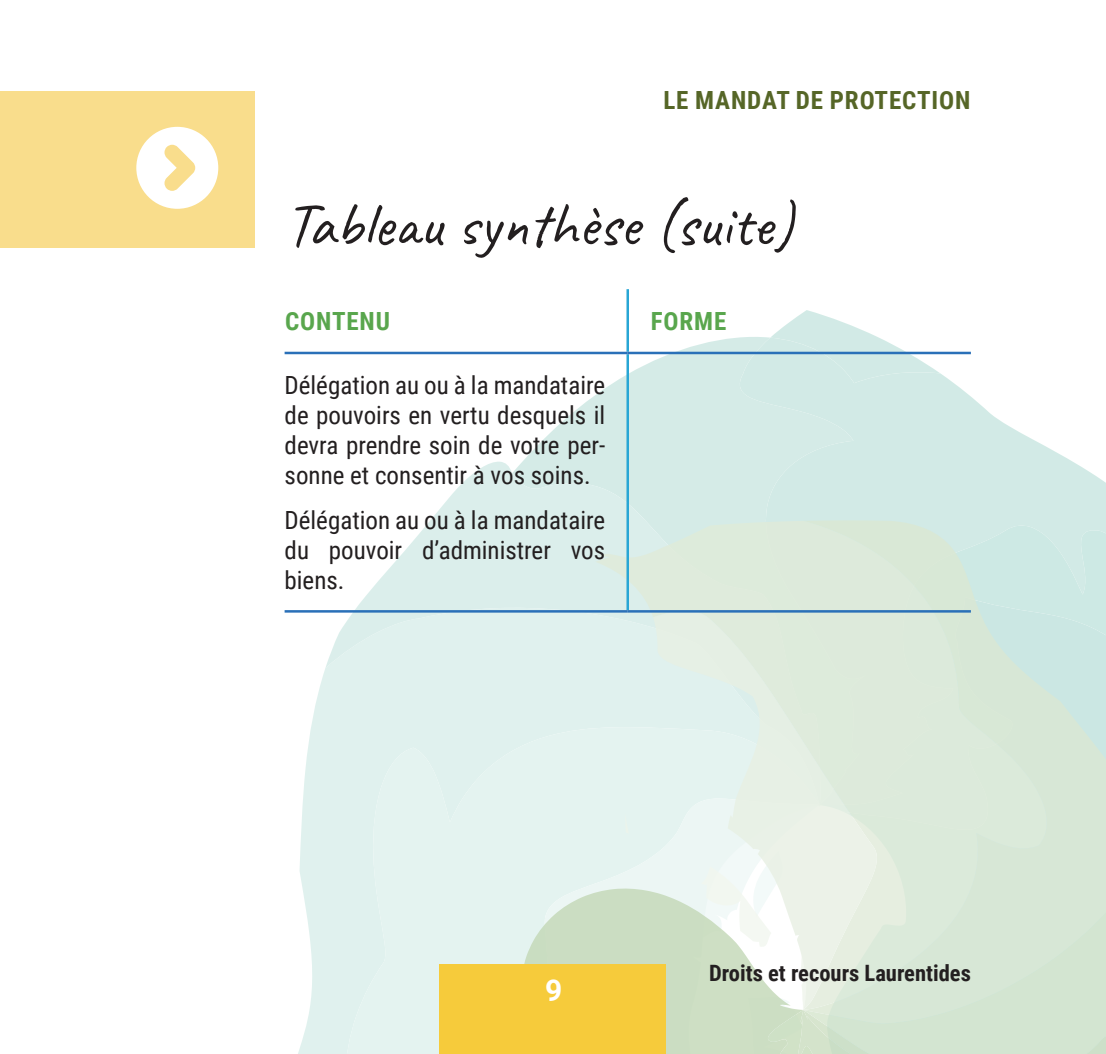
<style>
.page{position:relative;width:1106px;height:1054px;background:#fff}
.page>*{position:absolute;margin:0;border:0;box-sizing:border-box;transform-origin:0 0}
.t1{font:62.5px "Caveat";color:#231f20}
.t2{font:700 30px "Roboto";color:#fff}
.t3{font:25px/30px "Roboto Condensed";color:#231f20;text-align:justify}
.t4{font:700 25px "Roboto Condensed";letter-spacing:.035em;color:#566627}
.t5{font:700 25px "Roboto Condensed";letter-spacing:.035em;color:#59a64d}
.t6{font:700 22.5px "Roboto Condensed";color:#231f20}
</style>
<div class="page">
<svg style="left:776px;top:310px;width:101px;height:27px"></svg>
<svg style="left:866px;top:337px;width:239px;height:183px;fill:#d2eae6"></svg>
<svg style="left:512px;top:333px;width:354px;height:187px;fill:#d5ebe7"></svg>
<svg style="left:289px;top:612px;width:55px;height:441px;fill:#e0f1ee"></svg>
<svg style="left:325px;top:461px;width:495px;height:347px;fill:#e0f1ee"></svg>
<div style="left:344px;top:726px;width:251px;height:327px;background:#e4f3f0"></div>
<div style="left:544px;top:798px;width:51px;height:89px;background:#e4f3f0"></div>
<svg style="left:513px;top:887px;width:82px;height:76px;background:#d6e7d7"></svg>
<div style="left:666px;top:1010px;width:136px;height:43px;background:#cedfc4"></div>
<svg style="left:1046px;top:520px;width:59px;height:309px;background:#d0e7df"></svg>
<div style="left:802px;top:829px;width:303px;height:224px;background:#d3e5d1"></div>
<svg style="left:595px;top:520px;width:451px;height:490px;background:#d9e9dc"></svg>
<svg style="left:653px;top:612px;width:225px;height:398px;background:#e3eee3"></svg>
<div style="left:439px;top:963px;width:227px;height:90px;background:#f6cb3b"></div>
<div style="left:0;top:91px;width:255px;height:156px;background:#f9dd8c"></div>
<svg style="left:136px;top:127px;width:82px;height:82px"></svg>
<hr style="left:626px;top:289px;width:3px;height:62px;background:#28a6d5">
<hr style="left:626px;top:354px;width:3px;height:256px;background:#28a6d5">
<hr style="left:284px;top:351px;width:343px;height:3px;background:#2a70b8">
<hr style="left:627px;top:351px;width:343px;height:3px;background:#2a70b8">
<hr style="left:284px;top:610px;width:343px;height:2px;background:#2a70b8">
<hr style="left:627px;top:610px;width:343px;height:2px;background:#2a70b8">
<p class="t4" style="left:663px;top:82px;width:308px">LE MANDAT DE PROTECTION</p>
<h1 class="t1" style="left:284px;top:185px;width:510px">Tableau synthèse (suite)</h1>
<p class="t5" style="left:285px;top:304px;width:106px">CONTENU</p>
<p class="t5" style="left:650px;top:304px;width:77px">FORME</p>
<p class="t3" style="left:284px;top:369px;width:322px">Délégation au ou à la mandataire de pouvoirs en vertu desquels il devra prendre soin de votre per&shy;sonne et consentir à vos soins.</p>
<p class="t3" style="left:284px;top:503px;width:322px">Délégation au ou à la mandataire du pouvoir d’administrer vos biens.</p>
<p class="t2" style="left:545px;top:969px;width:19px">9</p>
<p class="t6" style="left:709px;top:956px;width:263px">Droits et recours Laurentides</p>
</div>
